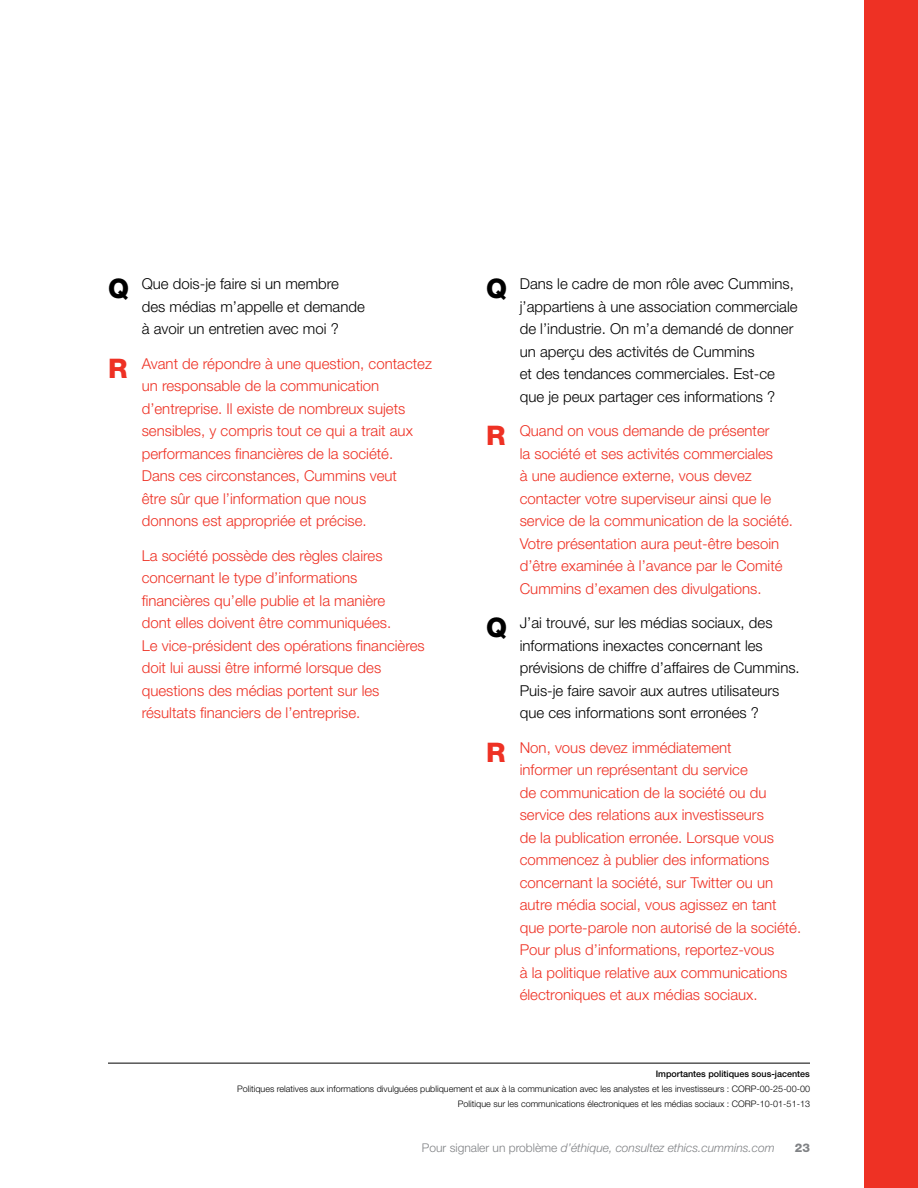
<style>
.page{position:relative;width:918px;height:1188px;background:#fff}
.page>*{position:absolute;margin:0;border:0;box-sizing:border-box;transform-origin:0 0}
.t1{font:300 15px/22.5px "Helvetica Neue LT Std";color:#ee3124}
.t2{font:300 15px/22.5px "Helvetica Neue LT Std";color:#000}
.t3{font:italic 300 12px "Helvetica Neue LT Std";color:#808285}
.t4{font:800 12px "Helvetica Neue LT Std";color:#808285}
.t5{font:300 9px/15px "Helvetica Neue LT Std";color:#000;text-align:right}
.t6{font:500 9px "Helvetica Neue LT Std";color:#000}
.s1{font-weight:800;font-size:27px}
.s2{font-style:normal}
</style>
<div class="page">
<div style="left:864px;top:0;width:54px;height:1188px;background:#ee3124"></div>
<hr style="left:108px;top:1063px;width:702px;height:1px;background:#000">
<p class="t2" style="left:142px;top:272px;width:225px;text-indent:-34px"><span class="s1">Q</span> Que dois-je faire si un membre des médias m’appelle et demande à avoir un entretien avec moi ?</p>
<p class="t1" style="left:142px;top:352px;width:292px;text-indent:-34px"><span class="s1">R</span> Avant de répondre à une question, contactez un responsable de la communication d’entreprise. Il existe de nombreux sujets sensibles, y compris tout ce qui a trait aux performances financières de la société.<br>Dans ces circonstances, Cummins veut<br>être sûr que l’information que nous<br>donnons est appropriée et précise.</p>
<p class="t1" style="left:142px;top:544px;width:285px">La société possède des règles claires concernant le type d’informations financières qu’elle publie et la manière<br>dont elles doivent être communiquées.<br>Le vice-président des opérations financières doit lui aussi être informé lorsque des questions des médias portent sur les résultats financiers de l’entreprise.</p>
<p class="t2" style="left:520px;top:272px;width:279px;text-indent:-34px"><span class="s1">Q</span> Dans le cadre de mon rôle avec Cummins, j’appartiens à une association commerciale de l’industrie. On m’a demandé de donner un aperçu des activités de Cummins<br>et des tendances commerciales. Est-ce que je peux partager ces informations ?</p>
<p class="t1" style="left:520px;top:419px;width:275px;text-indent:-34px"><span class="s1">R</span> Quand on vous demande de présenter<br>la société et ses activités commerciales<br>à une audience externe, vous devez contacter votre superviseur ainsi que le service de la communication de la société.<br>Votre présentation aura peut-être besoin d’être examinée à l’avance par le Comité Cummins d’examen des divulgations.</p>
<p class="t2" style="left:520px;top:611px;width:282px;text-indent:-34px"><span class="s1">Q</span> J’ai trouvé, sur les médias sociaux, des informations inexactes concernant les prévisions de chiffre d’affaires de Cummins.<br>Puis-je faire savoir aux autres utilisateurs que ces informations sont erronées ?</p>
<p class="t1" style="left:520px;top:736px;width:283px;text-indent:-34px"><span class="s1">R</span> Non, vous devez immédiatement<br>informer un représentant du service<br>de communication de la société ou du service des relations aux investisseurs<br>de la publication erronée. Lorsque vous commencez à publier des informations concernant la société, sur Twitter ou un autre média social, vous agissez en tant que porte-parole non autorisé de la société.<br>Pour plus d’informations, reportez-vous<br>à la politique relative aux communications électroniques et aux médias sociaux.</p>
<p class="t6" style="left:656px;top:1068px;width:156px">Importantes politiques sous-jacentes</p>
<p class="t5" style="left:237px;top:1081px;width:574px">Politiques relatives aux informations divulguées publiquement et aux à la communication avec les analystes et les investisseurs : CORP-00-25-00-00<br>Politique sur les communications électroniques et les médias sociaux : CORP-10-01-51-13</p>
<p class="t3" style="left:422px;top:1140px;width:354px"><span class="s2">Pour signaler un problème</span> d’éthique, consultez ethics.cummins.com</p>
<p class="t4" style="left:795px;top:1140px;width:17px">23</p>
</div>
